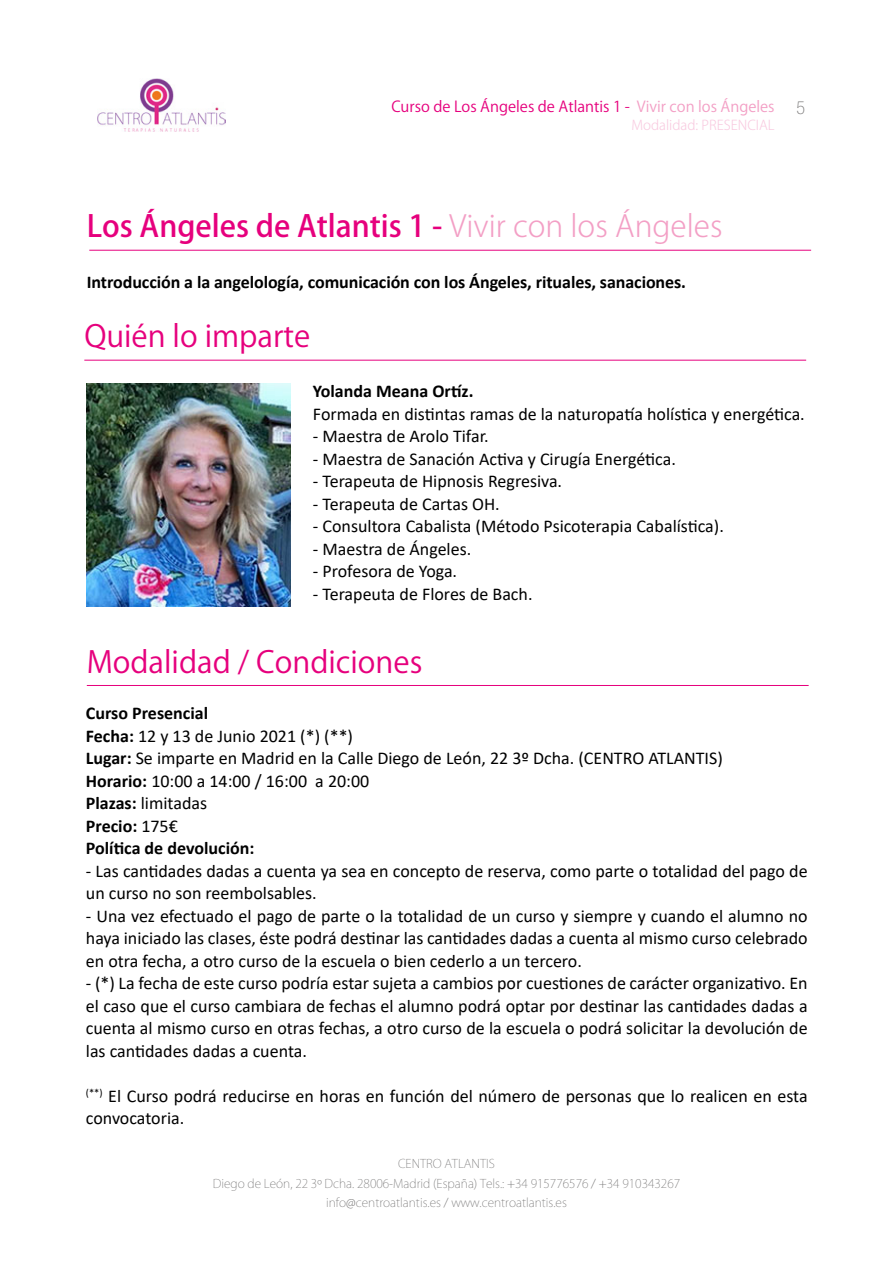
<style>
.page{position:relative;width:893px;height:1263px;background:#fff}
.page>*{position:absolute;margin:0;border:0;box-sizing:border-box;transform-origin:0 0}
.t1{font:500 30px "Koz Go Pr 6 N";color:#e6007d}
.t2{font:30px "Koz Go Pr 6 N";color:#e6007d}
.t3{font:18px/22.5px "Calibri";color:#000}
.t4{font:700 18px "Calibri";letter-spacing:-.005em;color:#000}
.t5{font:100 condensed 18px "Helvetica Neue LT Std";color:#7c7b7b}
.t6{font:15px "Koz Go Pr 6 N";color:#e6007d}
.t7{font:300 13.5px "Koz Go Pr 6 N";color:#f8c9df}
.t8{font:200 12px/19.5px "Koz Go Pr 6 N";color:#706f6f;text-align:center}
.s1{color:#f39fc5}
.s2{font-weight:300;color:#f39fc5}
.s3{font-weight:700}
</style>
<div class="page">
<img style="left:97px;top:79px;width:128px;height:53px">
<hr style="left:89px;top:250px;width:722px;height:1px;background:#e6007d">
<img style="left:87px;top:384px;width:203px;height:223px">
<hr style="left:84px;top:360px;width:722px;height:1px;background:#e6007d">
<hr style="left:87px;top:685px;width:722px;height:1px;background:#e6007d">
<p class="t6" style="left:391px;top:98px;width:385px">Curso de Los Ángeles de Atlantis 1 - <span class="s1">Vivir con los Ángeles</span></p>
<p class="t7" style="left:631px;top:117px;width:145px">Modalidad: PRESENCIAL</p>
<p class="t5" style="left:797px;top:97px;width:10px">5</p>
<h1 class="t1" style="left:87px;top:209px;width:637px">Los Ángeles de Atlantis 1 - <span class="s2">Vivir con los Ángeles</span></h1>
<p class="t4" style="left:87px;top:269px;width:601px">Introducción a la angelología, comunicación con los Ángeles, rituales, sanaciones.</p>
<h1 class="t2" style="left:84px;top:319px;width:227px">Quién lo imparte</h1>
<p class="t4" style="left:313px;top:378px;width:162px">Yolanda Meana Ortíz.</p>
<p class="t3" style="left:313px;top:402px;width:493px">Formada en distintas ramas de la naturopatía holística y energética.</p>
<p class="t3" style="left:313px;top:424px;width:177px">- Maestra de Arolo Tifar.</p>
<p class="t3" style="left:313px;top:447px;width:364px">- Maestra de Sanación Activa y Cirugía Energética.</p>
<p class="t3" style="left:313px;top:469px;width:251px">- Terapeuta de Hipnosis Regresiva.</p>
<p class="t3" style="left:313px;top:492px;width:188px">- Terapeuta de Cartas OH.</p>
<p class="t3" style="left:313px;top:514px;width:412px">- Consultora Cabalista (Método Psicoterapia Cabalística).</p>
<p class="t3" style="left:313px;top:537px;width:160px">- Maestra de Ángeles.</p>
<p class="t3" style="left:313px;top:559px;width:146px">- Profesora de Yoga.</p>
<p class="t3" style="left:313px;top:582px;width:221px">- Terapeuta de Flores de Bach.</p>
<h1 class="t2" style="left:87px;top:645px;width:337px">Modalidad / Condiciones</h1>
<p class="t3" style="left:86px;top:702px;width:638px"><span class="s3">Curso Presencial<br>Fecha:</span> 12 y 13 de Junio 2021 (*) (**)<br><span class="s3">Lugar:</span> Se imparte en Madrid en la Calle Diego de León, 22 3º Dcha. (CENTRO ATLANTIS)<br><span class="s3">Horario:</span> 10:00 a 14:00 / 16:00 a 20:00<br><span class="s3">Plazas:</span> limitadas<br><span class="s3">Precio:</span> 175€<br><span class="s3">Política de devolución:</span></p>
<p class="t3" style="left:86px;top:859px;width:723px">- Las cantidades dadas a cuenta ya sea en concepto de reserva, como parte o totalidad del pago de un curso no son reembolsables.</p>
<p class="t3" style="left:86px;top:904px;width:723px;text-align:justify">- Una vez efectuado el pago de parte o la totalidad de un curso y siempre y cuando el alumno no haya iniciado las clases, éste podrá destinar las cantidades dadas a cuenta al mismo curso celebrado en otra fecha, a otro curso de la escuela o bien cederlo a un tercero.</p>
<p class="t3" style="left:86px;top:972px;width:723px;text-align:justify">- (*) La fecha de este curso podría estar sujeta a cambios por cuestiones de carácter organizativo. En el caso que el curso cambiara de fechas el alumno podrá optar por destinar las cantidades dadas a cuenta al mismo curso en otras fechas, a otro curso de la escuela o podrá solicitar la devolución de las cantidades dadas a cuenta.</p>
<p class="t3" style="left:86px;top:1084px;width:723px"><sup>(**)</sup> El Curso podrá reducirse en horas en función del número de personas que lo realicen en esta convocatoria.</p>
<p class="t8" style="left:213px;top:1154px;width:469px">CENTRO ATLANTIS<br>Diego de León, 22 3º Dcha. 28006-Madrid (España) Tels.: +34 915776576 / +34 910343267 info@centroatlantis.es / www.centroatlantis.es</p>
</div>
